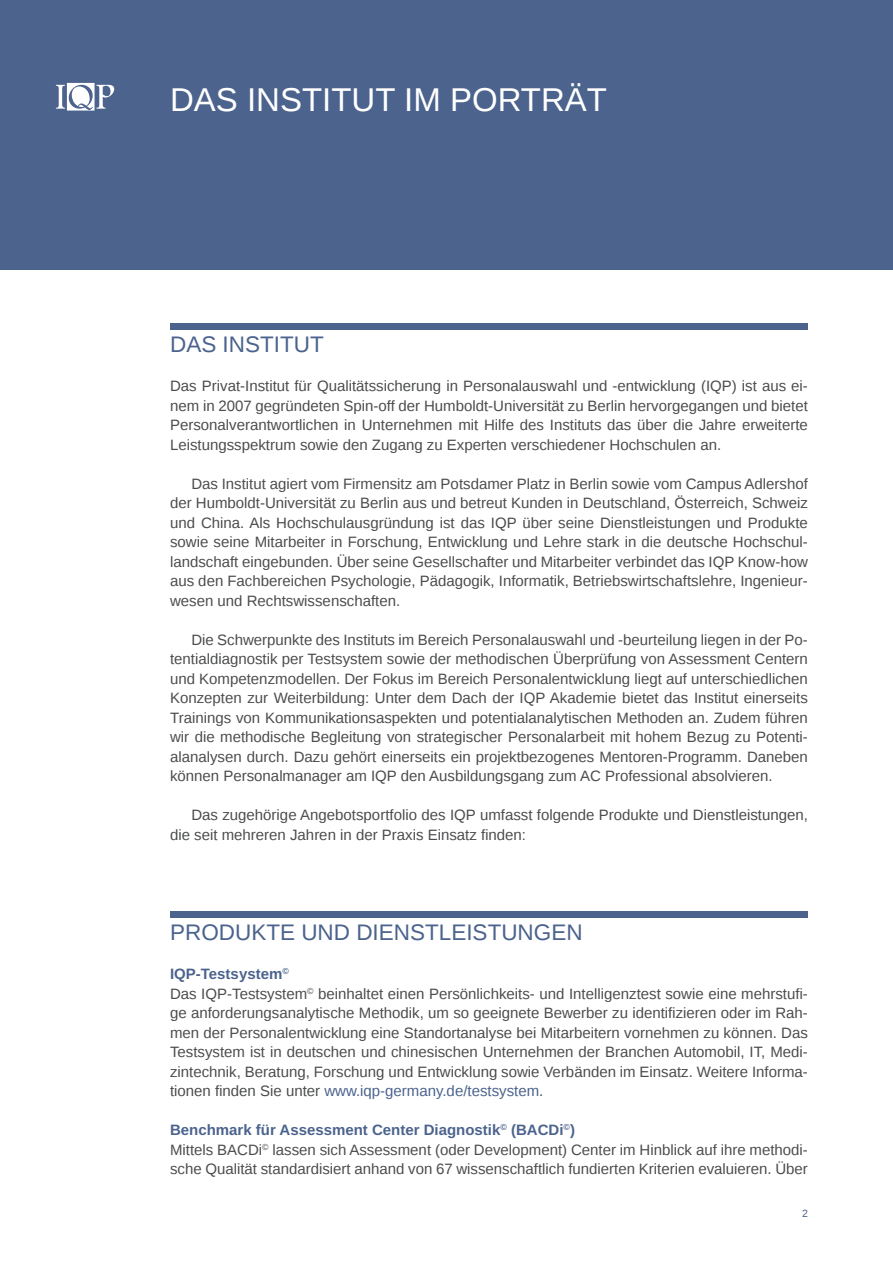
<style>
.page{position:relative;width:893px;height:1263px;background:#fff}
.page>*{position:absolute;margin:0;border:0;box-sizing:border-box;transform-origin:0 0}
.Modultext{font:33px "Liberation Sans";color:#fff}
.Headline_groß{font:22.5px "Liberation Sans";color:#4b638d}
.Standardtext_eingerü{font:15px/19.5px "Liberation Sans";color:#4b4c4d;text-align:justify}
.Standardtext_nicht_e{font:15px/19.5px "Liberation Sans";color:#4b4c4d;text-align:justify}
.Standardtext_nicht_e-2{font:700 15px "Liberation Sans";color:#4b638d}
.Seitenzahl{font:10.5px "Liberation Sans";color:#4b638d}
.s1{color:#4b638d}
</style>
<div class="page">
<div style="left:0;top:0;width:893px;height:269px;background:#4b638d"></div>
<svg style="left:56px;top:83px;width:58px;height:28px"></svg>
<div style="left:170px;top:323px;width:638px;height:7px;background:#4b638d"></div>
<div style="left:170px;top:911px;width:638px;height:7px;background:#4b638d"></div>
<p class="Modultext" style="left:170px;top:81px;width:438px">DAS INSTITUT IM PORTRÄT</p>
<p class="Headline_groß" style="left:170px;top:332px;width:155px">DAS INSTITUT</p>
<p class="Standardtext_nicht_e" style="left:170px;top:377px;width:639px">Das Privat-Institut für Qualitätssicherung in Personalauswahl und -entwicklung (IQP) ist aus ei&shy;nem in 2007 gegründeten Spin-off der Humboldt-Universität zu Berlin hervorgegangen und bietet Personalverantwortlichen in Unternehmen mit Hilfe des Instituts das über die Jahre erweiterte Leistungsspektrum sowie den Zugang zu Experten verschiedener Hochschulen an.</p>
<p class="Standardtext_eingerü" style="left:170px;top:474px;width:639px;text-indent:21px">Das Institut agiert vom Firmensitz am Potsdamer Platz in Berlin sowie vom Campus Adlershof der Humboldt-Universität zu Berlin aus und betreut Kunden in Deutschland, Österreich, Schweiz und China. Als Hochschulausgründung ist das IQP über seine Dienstleistungen und Produkte sowie seine Mitarbeiter in Forschung, Entwicklung und Lehre stark in die deutsche Hochschul&shy;landschaft eingebunden. Über seine Gesellschafter und Mitarbeiter verbindet das IQP Know-how aus den Fachbereichen Psychologie, Pädagogik, Informatik, Betriebswirtschaftslehre, Ingenieur&shy;wesen und Rechtswissenschaften.</p>
<p class="Standardtext_eingerü" style="left:170px;top:630px;width:639px;text-indent:21px">Die Schwerpunkte des Instituts im Bereich Personalauswahl und -beurteilung liegen in der Po&shy;tentialdiagnostik per Testsystem sowie der methodischen Überprüfung von Assessment Centern und Kompetenzmodellen. Der Fokus im Bereich Personalentwicklung liegt auf unterschiedlichen Konzepten zur Weiterbildung: Unter dem Dach der IQP Akademie bietet das Institut einerseits Trainings von Kommunikationsaspekten und potentialanalytischen Methoden an. Zudem führen wir die methodische Begleitung von strategischer Personalarbeit mit hohem Bezug zu Potenti&shy;alanalysen durch. Dazu gehört einerseits ein projektbezogenes Mentoren-Programm. Daneben können Personalmanager am IQP den Ausbildungsgang zum AC Professional absolvieren.</p>
<p class="Standardtext_eingerü" style="left:170px;top:806px;width:639px;text-indent:21px">Das zugehörige Angebotsportfolio des IQP umfasst folgende Produkte und Dienstleistungen, die seit mehreren Jahren in der Praxis Einsatz finden:</p>
<p class="Headline_groß" style="left:170px;top:920px;width:414px">PRODUKTE UND DIENSTLEISTUNGEN</p>
<p class="Standardtext_nicht_e-2" style="left:170px;top:964px;width:120px">IQP-Testsystem<sup>©</sup></p>
<p class="Standardtext_nicht_e" style="left:170px;top:984px;width:639px">Das IQP-Testsystem<sup>©</sup> beinhaltet einen Persönlichkeits- und Intelligenztest sowie eine mehrstufi&shy;ge anforderungsanalytische Methodik, um so geeignete Bewerber zu identifizieren oder im Rah&shy;men der Personalentwicklung eine Standortanalyse bei Mitarbeitern vornehmen zu können. Das Testsystem ist in deutschen und chinesischen Unternehmen der Branchen Automobil, IT, Medi&shy;zintechnik, Beratung, Forschung und Entwicklung sowie Verbänden im Einsatz. Weitere Informa&shy;tionen finden Sie unter <span class="s1">www.iqp-germany.de/testsystem</span>.</p>
<p class="Standardtext_nicht_e-2" style="left:170px;top:1120px;width:406px">Benchmark für Assessment Center Diagnostik<sup>©</sup> (BACDi<sup>©</sup>)</p>
<p class="Standardtext_nicht_e" style="left:170px;top:1140px;width:639px">Mittels BACDi<sup>©</sup> lassen sich Assessment (oder Development) Center im Hinblick auf ihre methodi&shy;sche Qualität standardisiert anhand von 67 wissenschaftlich fundierten Kriterien evaluieren. Über</p>
<p class="Seitenzahl" style="left:802px;top:1208px;width:7px">2</p>
</div>
